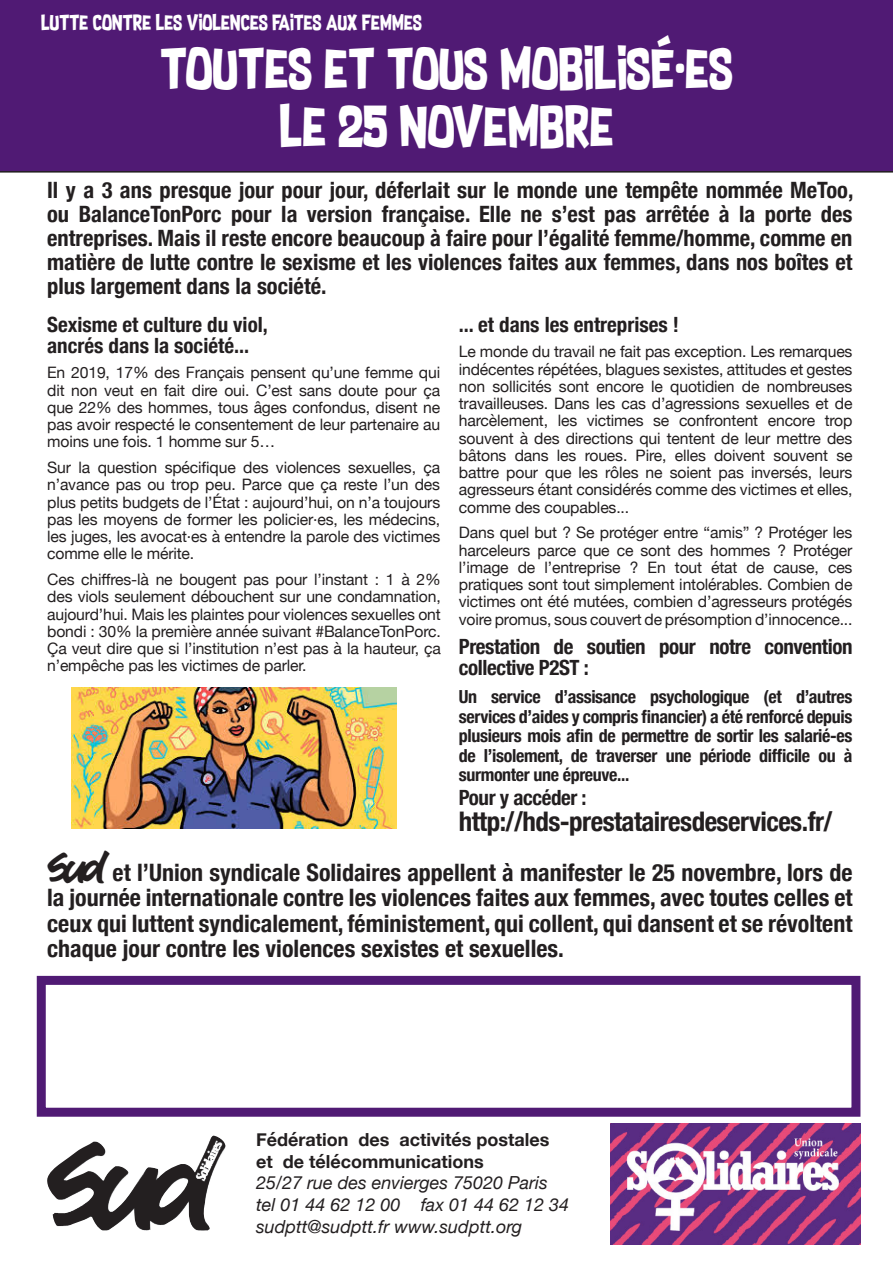
<style>
.page{position:relative;width:893px;height:1263px;background:#fff}
.page>*{position:absolute;margin:0;border:0;box-sizing:border-box;transform-origin:0 0}
.t1{font:48px "Supersonic Rocketship";color:#fff}
.t2{font:700 condensed 27px "Helvetica Neue";letter-spacing:-.02em;color:#231f20}
.t3{font:700 condensed 24px/25.5px "Helvetica Neue";color:#231f20;text-align:justify}
.t4{font:700 condensed 22.5px/24px "Helvetica Neue";color:#231f20;text-align:justify}
.t5{font:700 condensed 21px "Helvetica Neue";color:#231f20}
.t6{font:700 condensed 21px/21px "Helvetica Neue";letter-spacing:-.02em;color:#231f20}
.t7{font:700 condensed 18px/19.5px "Helvetica Neue";letter-spacing:-.02em;color:#231f20;text-align:justify}
.t8{font:italic 18px "Helvetica Neue";color:#231f20}
.t9{font:700 18px "Helvetica Neue";color:#231f20}
.t10{font:18px "Supersonic Rocketship";color:#fff}
.t11{font:15.75px/17.2px "Helvetica Neue";letter-spacing:-.01em;color:#231f20;text-align:justify}
.s1{font-family:"Syndicat Sud";font-weight:400;font-stretch:normal;font-size:39px}
</style>
<div class="page">
<img style="left:47px;top:1135px;width:179px;height:95px">
<img style="left:611px;top:1124px;width:249px;height:121px">
<div style="left:37px;top:976px;width:823px;height:141px;border:9px solid #501a74"></div>
<div style="left:0;top:0;width:893px;height:173px;background:#501a74"></div>
<img style="left:72px;top:688px;width:324px;height:141px">
<p class="t10" style="left:41px;top:8px;width:382px">LUTTE CONTRE LES VIOLENCES FAITES AUX FEMMES</p>
<p class="t1" style="left:161px;top:32px;width:574px">TOUTES ET TOUS MOBILISÉ·ES</p>
<p class="t1" style="left:280px;top:89px;width:336px">LE 25 NOVEMBRE</p>
<p class="t4" style="left:47px;top:177px;width:808px">Il y a 3 ans presque jour pour jour, déferlait sur le monde une tempête nommée MeToo, ou BalanceTonPorc pour la version française. Elle ne s’est pas arrêtée à la porte des entreprises. Mais il reste encore beaucoup à faire pour l’égalité femme/homme, comme en matière de lutte contre le sexisme et les violences faites aux femmes, dans nos boîtes et plus largement dans la société.</p>
<p class="t5" style="left:47px;top:307px;width:222px">Sexisme et culture du viol,</p>
<p class="t5" style="left:47px;top:328px;width:203px">ancrés dans la société...</p>
<p class="t11" style="left:47px;top:365px;width:395px">En 2019, 17% des Français pensent qu’une femme qui dit non veut en fait dire oui. C’est sans doute pour ça que 22% des hommes, tous âges confondus, disent ne pas avoir respecté le consentement de leur partenaire au moins une fois. 1 homme sur 5…</p>
<p class="t11" style="left:47px;top:460px;width:395px">Sur la question spécifique des violences sexuelles, ça n’avance pas ou trop peu. Parce que ça reste l’un des plus petits budgets de l’État : aujourd’hui, on n’a toujours pas les moyens de former les policier·es, les médecins, les juges, les avocat·es à entendre la parole des victimes comme elle le mérite.</p>
<p class="t11" style="left:47px;top:572px;width:395px">Ces chiffres-là ne bougent pas pour l’instant : 1 à 2% des viols seulement débouchent sur une condamnation, aujourd’hui. Mais les plaintes pour violences sexuelles ont bondi : 30% la première année suivant #BalanceTonPorc.<br>Ça veut dire que si l’institution n’est pas à la hauteur, ça n’empêche pas les victimes de parler.</p>
<p class="t5" style="left:459px;top:307px;width:222px">... et dans les entreprises !</p>
<p class="t11" style="left:459px;top:344px;width:395px">Le monde du travail ne fait pas exception. Les remarques indécentes répétées, blagues sexistes, attitudes et gestes non sollicités sont encore le quotidien de nombreuses travailleuses. Dans les cas d’agressions sexuelles et de harcèlement, les victimes se confrontent encore trop souvent à des directions qui tentent de leur mettre des bâtons dans les roues. Pire, elles doivent souvent se battre pour que les rôles ne soient pas inversés, leurs agresseurs étant considérés comme des victimes et elles, comme des coupables...</p>
<p class="t11" style="left:459px;top:525px;width:395px">Dans quel but ? Se protéger entre “amis” ? Protéger les harceleurs parce que ce sont des hommes ? Protéger l’image de l’entreprise ? En tout état de cause, ces pratiques sont tout simplement intolérables. Combien de victimes ont été mutées, combien d’agresseurs protégés voire promus, sous couvert de présomption d’innocence...</p>
<p class="t6" style="left:459px;top:635px;width:395px">Prestation de soutien pour notre convention collective P2ST :</p>
<p class="t7" style="left:459px;top:686px;width:395px">Un service d’assisance psychologique (et d’autres services d’aides y compris financier) a été renforcé depuis plusieurs mois afin de permettre de sortir les salarié-es de l’isolement, de traverser une période difficile ou à surmonter une épreuve...</p>
<p class="t6" style="left:459px;top:785px;width:129px">Pour y accéder :</p>
<p class="t2" style="left:459px;top:798px;width:375px">http://hds-prestatairesdeservices.fr/</p>
<p class="t3" style="left:47px;top:858px;width:807px"><span class="s1">S</span> et l’Union syndicale Solidaires appellent à manifester le 25 novembre, lors de la journée internationale contre les violences faites aux femmes, avec toutes celles et ceux qui luttent syndicalement, féministement, qui collent, qui dansent et se révoltent chaque jour contre les violences sexistes et sexuelles.</p>
<p class="t9" style="left:256px;top:1126px;width:295px">Fédération des activités postales</p>
<p class="t9" style="left:256px;top:1147px;width:229px">et de télécommunications</p>
<p class="t8" style="left:256px;top:1170px;width:293px">25/27 rue des envierges 75020 Paris</p>
<p class="t8" style="left:256px;top:1192px;width:314px">tel 01 44 62 12 00 fax 01 44 62 12 34</p>
<p class="t8" style="left:256px;top:1213px;width:267px">sudptt@sudptt.fr www.sudptt.org</p>
</div>
